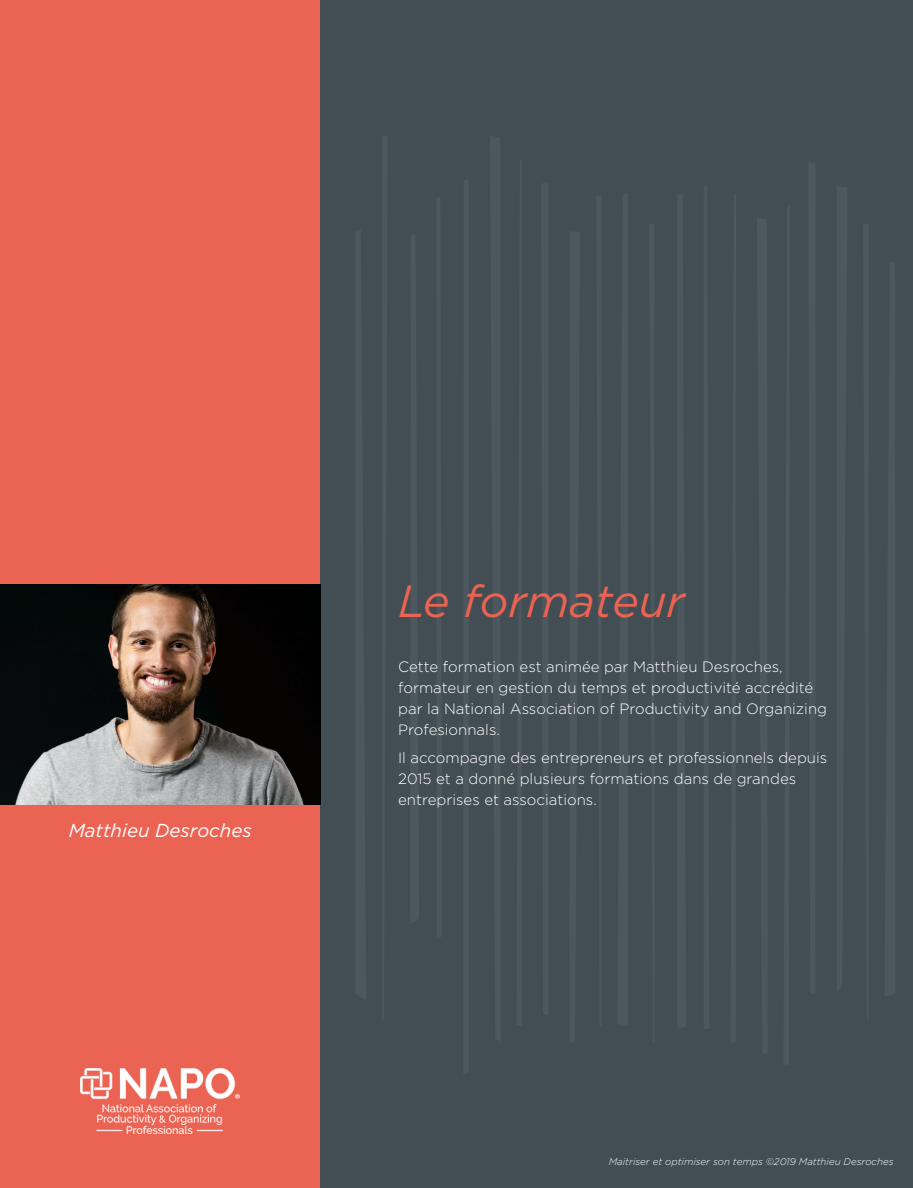
<style>
.page{position:relative;width:913px;height:1188px;background:#fff}
.page>*{position:absolute;margin:0;border:0;box-sizing:border-box;transform-origin:0 0}
.t1{font:italic 45px "Gotham";color:#eb6352}
.t2{font:italic 18.75px "Gotham";color:#fff}
.t3{font:300 15px/21px "Gotham";color:#fff}
.Leçon{font:italic 300 9.75px "Gotham";color:#fff}
</style>
<div class="page">
<div style="left:0;top:0;width:320px;height:1188px;background:#eb6352"></div>
<div style="left:320px;top:0;width:593px;height:1188px;background:#424d54"></div>
<img style="left:0;top:584px;width:320px;height:221px">
<img style="left:80px;top:1068px;width:160px;height:66px">
<svg style="left:757px;top:218px;width:10px;height:835px"></svg>
<div style="left:809px;top:162px;width:6px;height:831px;background:#4d575e"></div>
<svg style="left:837px;top:187px;width:10px;height:802px"></svg>
<svg style="left:863px;top:224px;width:5px;height:795px"></svg>
<svg style="left:885px;top:262px;width:10px;height:734px"></svg>
<svg style="left:411px;top:234px;width:8px;height:689px"></svg>
<svg style="left:437px;top:197px;width:5px;height:739px"></svg>
<hr style="left:464px;top:181px;width:4px;height:893px;background:#4d575e">
<svg style="left:490px;top:136px;width:10px;height:904px"></svg>
<svg style="left:517px;top:161px;width:4px;height:864px"></svg>
<div style="left:542px;top:184px;width:6px;height:830px;background:#4d575e"></div>
<svg style="left:570px;top:232px;width:10px;height:810px"></svg>
<svg style="left:597px;top:196px;width:4px;height:830px"></svg>
<svg style="left:618px;top:194px;width:10px;height:832px"></svg>
<svg style="left:650px;top:224px;width:4px;height:818px"></svg>
<svg style="left:678px;top:194px;width:8px;height:834px"></svg>
<svg style="left:704px;top:187px;width:5px;height:842px"></svg>
<svg style="left:731px;top:194px;width:5px;height:848px"></svg>
<svg style="left:784px;top:205px;width:6px;height:859px"></svg>
<svg style="left:383px;top:136px;width:4px;height:876px"></svg>
<svg style="left:356px;top:230px;width:10px;height:769px"></svg>
<p class="t2" style="left:69px;top:818px;width:184px">Matthieu Desroches</p>
<p class="t1" style="left:398px;top:572px;width:288px">Le formateur</p>
<p class="t3" style="left:398px;top:656px;width:430px">Cette formation est animée par Matthieu Desroches, formateur en gestion du temps et productivité accrédité par la National Association of Productivity and Organizing Profesionnals.</p>
<p class="t3" style="left:398px;top:746px;width:431px">Il accompagne des entrepreneurs et professionnels depuis<br>2015 et a donné plusieurs formations dans de grandes entreprises et associations.</p>
<p class="Leçon" style="left:609px;top:1155px;width:286px">Maitriser et optimiser son temps ©2019 Matthieu Desroches</p>
</div>
